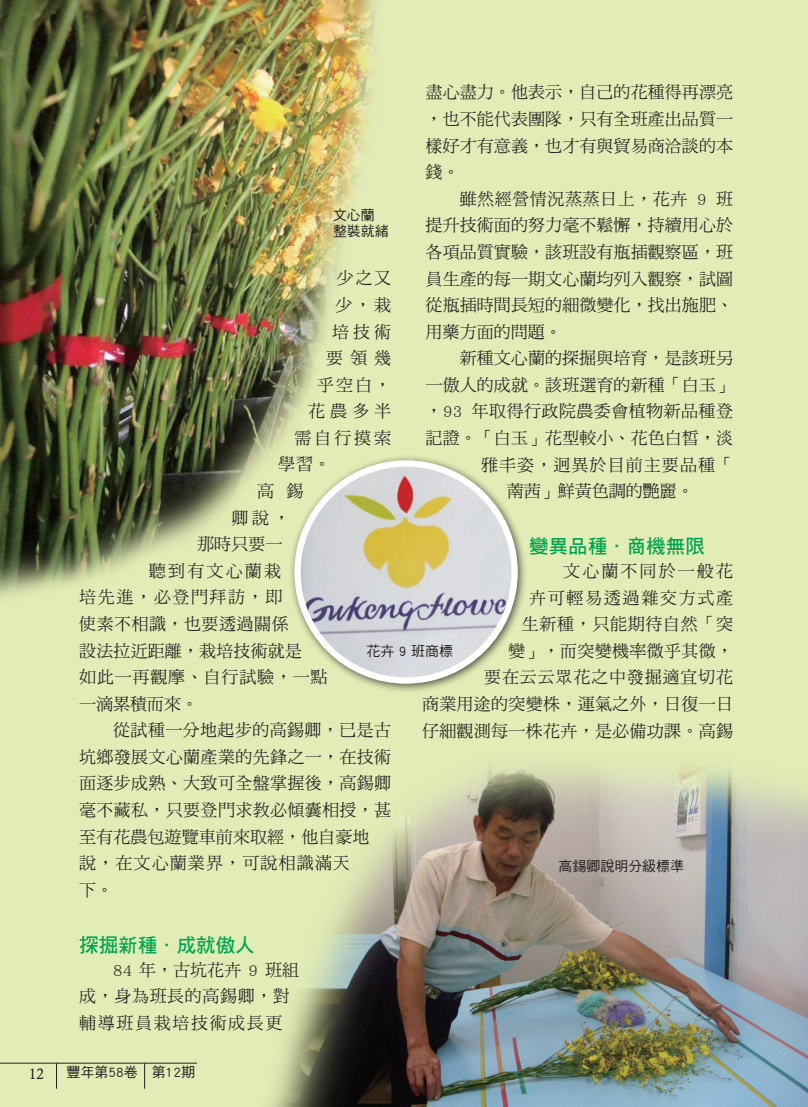
<style>
.page{position:relative;width:808px;height:1107px;background:#fff}
.page>*{position:absolute;margin:0;border:0;box-sizing:border-box;transform-origin:0 0}
.t1{font:19.5px "DF Hei Std W7";color:#00a54f}
.t2{font:16.95px/26.5px "DF Ming Std W5";letter-spacing:.02em;color:#231f20;text-align:justify}
.t3{font:16.95px/26.5px "DF Ming Std W5";letter-spacing:.04em;color:#231f20;text-align:right}
.t4{font:16.95px "DF Ming Std W5";letter-spacing:.065em;color:#231f20}
.t5{font:16.95px "DF Ming Std W5";letter-spacing:.06em;color:#231f20}
.t6{font:16.95px "DF Ming Std W5";letter-spacing:.045em;color:#231f20}
.t7{font:16.95px "DF Ming Std W5";color:#231f20}
.t8{font:16.95px "DF Ming Std W5";letter-spacing:.095em;color:#231f20}
.t9{font:16.95px "DF Ming Std W5";letter-spacing:.125em;color:#231f20}
.t10{font:15px "Calisto";color:#231f20}
.t11{font:13.95px/16.5px "DF Hei Std W5";color:#231f20}
</style>
<div class="page">
<div style="left:0;top:0;width:807px;height:1106px;background:#e2ecb6"></div>
<img style="left:271px;top:766px;width:536px;height:340px">
<hr style="left:0;top:1062px;width:197px;height:1px;background:#231f20">
<svg style="left:56px;top:1063px;width:1px;height:25px"></svg>
<svg style="left:144px;top:1063px;width:1px;height:25px"></svg>
<img style="left:0;top:0;width:376px;height:598px">
<div style="left:288px;top:454px;width:246px;height:246px;background:#231f20;opacity:.75"></div>
<img style="left:298px;top:463px;width:216px;height:217px">
<div style="left:294px;top:460px;width:223px;height:223px;border:6px solid #fff;border-radius:50%"></div>
<p class="t2" style="left:425px;top:79px;width:309px">盡心盡力。他表示，自己的花種得再漂亮，也不能代表團隊，只有全班產出品質一樣好才有意義，也才有與貿易商洽談的本錢。</p>
<p class="t2" style="left:425px;top:185px;width:309px;text-indent:34px">雖然經營情況蒸蒸日上，花卉 9 班提升技術面的努力毫不鬆懈，持續用心於各項品質實驗，該班設有瓶插觀察區，班員生產的每一期文心蘭均列入觀察，試圖從瓶插時間長短的細微變化，找出施肥、用藥方面的問題。</p>
<p class="t2" style="left:459px;top:344px;width:275px">新種文心蘭的探掘與培育，是該班另</p>
<p class="t2" style="left:425px;top:371px;width:309px">一傲人的成就。該班選育的新種「白玉」</p>
<p class="t2" style="left:425px;top:398px;width:309px">，93 年取得行政院農委會植物新品種登</p>
<p class="t2" style="left:425px;top:424px;width:309px">記證。「白玉」花型較小、花色白皙，淡</p>
<p class="t5" style="left:481px;top:455px;width:253px">雅丰姿，迥異於目前主要品種「</p>
<p class="t7" style="left:506px;top:482px;width:189px">萳茜」鮮黃色調的艷麗。</p>
<p class="t1" style="left:529px;top:535px;width:177px">變異品種．商機無限</p>
<p class="t3" style="left:422px;top:557px;width:312px">文心蘭不同於一般花<br>卉可輕易透過雜交方式產<br>生新種，只能期待自然「突<br>變」，而突變機率微乎其微，<br>要在云云眾花之中發掘適宜切花<br>商業用途的突變株，運氣之外，日復一日仔細觀測每一株花卉，是必備功課。高錫</p>
<p class="t11" style="left:333px;top:206px;width:57px">文心蘭整裝就緒</p>
<p class="t2" style="left:336px;top:265px;width:56px">少之又</p>
<p class="t2" style="left:335px;top:291px;width:58px">少，栽</p>
<p class="t2" style="left:332px;top:318px;width:61px">培技術</p>
<p class="t2" style="left:326px;top:344px;width:67px">要領幾</p>
<p class="t2" style="left:317px;top:371px;width:76px">乎空白，</p>
<p class="t2" style="left:308px;top:397px;width:85px">花農多半</p>
<p class="t2" style="left:294px;top:424px;width:98px">需自行摸索</p>
<p class="t2" style="left:278px;top:451px;width:54px">學習。</p>
<p class="t2" style="left:257px;top:477px;width:48px">高 錫</p>
<p class="t2" style="left:231px;top:504px;width:60px">卿說，</p>
<p class="t2" style="left:197px;top:530px;width:87px">那時只要一</p>
<p class="t9" style="left:149px;top:561px;width:134px">聽到有文心蘭栽</p>
<p class="t8" style="left:79px;top:588px;width:205px">培先進，必登門拜訪，即</p>
<p class="t2" style="left:79px;top:610px;width:211px">使素不相識，也要透過關係</p>
<p class="t2" style="left:79px;top:637px;width:224px">設法拉近距離，栽培技術就是</p>
<p class="t6" style="left:79px;top:667px;width:250px">如此一再觀摩、自行試驗，一點</p>
<p class="t2" style="left:79px;top:690px;width:121px">一滴累積而來。</p>
<p class="t2" style="left:113px;top:716px;width:279px">從試種一分地起步的高錫卿，已是古</p>
<p class="t2" style="left:79px;top:743px;width:313px">坑鄉發展文心蘭產業的先鋒之一，在技術</p>
<p class="t2" style="left:79px;top:769px;width:313px">面逐步成熟、大致可全盤掌握後，高錫卿</p>
<p class="t2" style="left:79px;top:796px;width:313px">毫不藏私，只要登門求教必傾囊相授，甚</p>
<p class="t2" style="left:79px;top:822px;width:292px">至有花農包遊覽車前來取經，他自豪地</p>
<p class="t4" style="left:79px;top:853px;width:272px">說，在文心蘭業界，可說相識滿天</p>
<p class="t2" style="left:79px;top:876px;width:36px">下。</p>
<p class="t1" style="left:79px;top:934px;width:177px">探掘新種．成就傲人</p>
<p class="t2" style="left:79px;top:956px;width:221px;text-align:left;text-indent:34px">84 年，古坑花卉 9 班組成，身為班長的高錫卿，對輔導班員栽培技術成長更</p>
<p class="t11" style="left:366px;top:643px;width:88px">花卉 9 班商標</p>
<p class="t11" style="left:558px;top:857px;width:127px">高錫卿說明分級標準</p>
<p class="t10" style="left:29px;top:1065px;width:17px">12</p>
<p class="t11" style="left:66px;top:1063px;width:130px">豐年第58卷　第12期</p>
</div>
